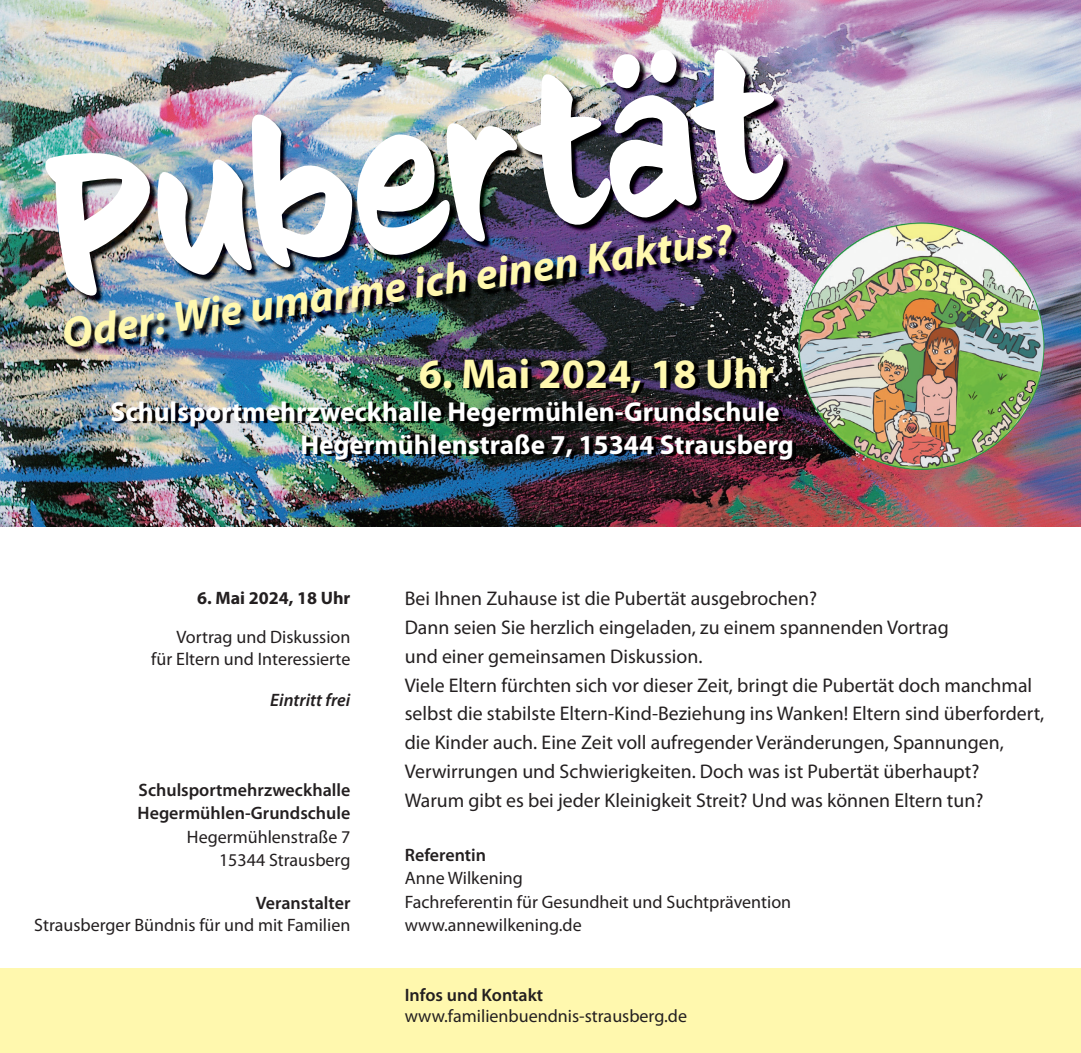
<style>
.page{position:relative;width:1081px;height:1053px;background:#fff}
.page>*{position:absolute;margin:0;border:0;box-sizing:border-box;transform-origin:0 0}
.t1{font:196.88px "CC Sign Language";color:#fff}
.t2{font:italic 700 43.38px "Myriad Pro";color:#fff8ae}
.t3{font:700 41.88px "Myriad Pro";color:#fff8ae}
.t4{font:700 27.5px/33px "Myriad Pro";color:#fff}
.t5{font:19.75px/28.8px "Myriad Pro";color:#231f20}
.t6{font:18px/23.4px "Myriad Pro";color:#231f20;text-align:right}
.t7{font:600 18px/23.4px "Myriad Pro";color:#231f20}
.t8{font:700 18px "Myriad Pro";color:#231f20}
.t9{font:italic 600 18px "Myriad Pro";color:#231f20}
</style>
<div class="page">
<img style="left:779px;top:0;width:302px;height:527px">
<img style="left:0;top:0;width:779px;height:87px">
<img style="left:0;top:352px;width:779px;height:44px">
<img style="left:0;top:440px;width:779px;height:87px">
<img style="left:0;top:396px;width:115px;height:44px">
<img style="left:0;top:87px;width:48px;height:265px">
<img style="left:48px;top:52px;width:743px;height:302px">
<img style="left:115px;top:360px;width:681px;height:101px">
<img style="left:798px;top:222px;width:246px;height:248px">
<div style="left:0;top:968px;width:1081px;height:84px;background:#fff8ae"></div>
<h1 class="t1" style="left:32px;top:121px;width:736px;rotate:-8deg">Pubertät</h1>
<h2 class="t2" style="left:58px;top:305px;width:678px;rotate:-8deg">Oder: Wie umarme ich einen Kaktus?</h2>
<h3 class="t3" style="left:419px;top:346px;width:357px">6. Mai 2024, 18 Uhr</h3>
<h3 class="t4" style="left:300px;top:394px;width:495px;text-indent:-190px">Schulsportmehrzweckhalle Hegermühlen-Grundschule<br>Hegermühlenstraße 7, 15344 Strausberg</h3>
<p class="t8" style="left:197px;top:586px;width:155px">6. Mai 2024, 18 Uhr</p>
<p class="t6" style="left:151px;top:626px;width:201px;line-height:21.6px">Vortrag und Diskussion für Eltern und Interessierte</p>
<p class="t9" style="left:270px;top:688px;width:82px">Eintritt frei</p>
<p class="t7" style="left:138px;top:777px;width:214px">Schulsportmehrzweckhalle<br>Hegermühlen-Grundschule</p>
<p class="t6" style="left:187px;top:824px;width:165px">Hegermühlenstraße 7<br>15344 Strausberg</p>
<p class="t7" style="left:256px;top:891px;width:96px">Veranstalter</p>
<p class="t6" style="left:34px;top:912px;width:318px">Strausberger Bündnis für und mit Familien</p>
<p class="t5" style="left:405px;top:583px;width:641px">Bei Ihnen Zuhause ist die Pubertät ausgebrochen?<br>Dann seien Sie herzlich eingeladen, zu einem spannenden Vortrag<br>und einer gemeinsamen Diskussion.<br>Viele Eltern fürchten sich vor dieser Zeit, bringt die Pubertät doch manchmal selbst die stabilste Eltern-Kind-Beziehung ins Wanken! Eltern sind überfordert, die Kinder auch. Eine Zeit voll aufregender Veränderungen, Spannungen, Verwirrungen und Schwierigkeiten. Doch was ist Pubertät überhaupt?<br>Warum gibt es bei jeder Kleinigkeit Streit? Und was können Eltern tun?</p>
<p class="t7" style="left:405px;top:842px;width:83px">Referentin</p>
<p class="t6" style="left:405px;top:866px;width:388px;text-align:left">Anne Wilkening<br>Fachreferentin für Gesundheit und Suchtprävention www.annewilkening.de</p>
<p class="t7" style="left:405px;top:982px;width:140px">Infos und Kontakt</p>
<p class="t6" style="left:405px;top:1004px;width:284px">www.familienbuendnis-strausberg.de</p>
</div>
